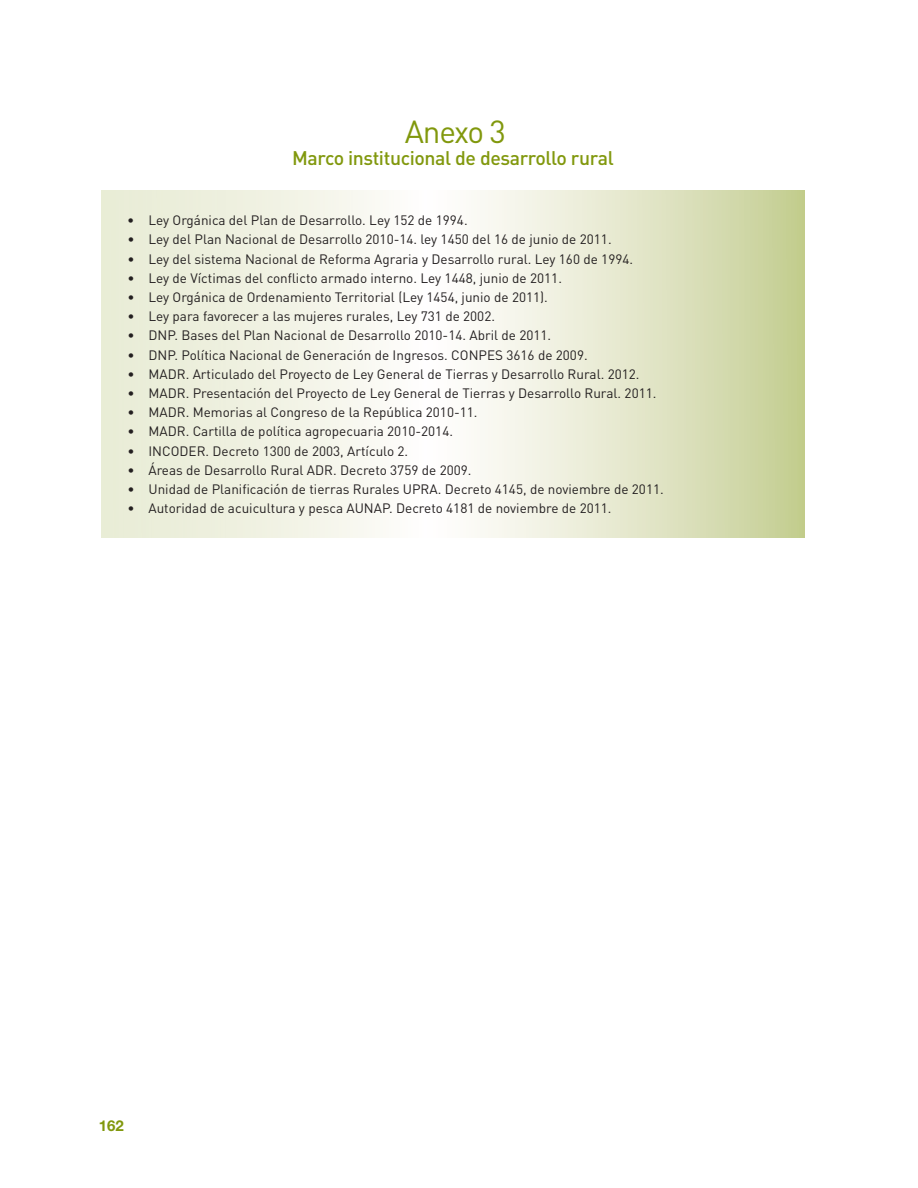
<style>
.page{position:relative;width:918px;height:1188px;background:#fff}
.page>*{position:absolute;margin:0;border:0;box-sizing:border-box;transform-origin:0 0}
.t1{font:31.5px "DINOT";letter-spacing:-.05em;color:#81980d}
.t2{font:500 19.5px "DINOT";letter-spacing:-.02em;color:#81980d}
.No_Spacing{font:700 15px "Helvetica Neue";color:#81980d}
.List_Paragraph{font:13.5px "DINOT";color:#231f20}
.s1{font-weight:700}
</style>
<div class="page">
<svg style="left:102px;top:190px;width:702px;height:348px"></svg>
<p class="t1" style="left:405px;top:110px;width:102px">Anexo 3</p>
<p class="t2" style="left:292px;top:145px;width:323px">Marco institucional de desarrollo rural</p>
<p class="List_Paragraph" style="left:127px;top:211px;width:342px"><span class="s1">•</span> Ley Orgánica del Plan de Desarrollo. Ley 152 de 1994.</p>
<p class="List_Paragraph" style="left:127px;top:230px;width:486px">• Ley del Plan Nacional de Desarrollo 2010-14. ley 1450 del 16 de junio de 2011.</p>
<p class="List_Paragraph" style="left:127px;top:250px;width:507px">• Ley del sistema Nacional de Reforma Agraria y Desarrollo rural. Ley 160 de 1994.</p>
<p class="List_Paragraph" style="left:127px;top:269px;width:436px">• Ley de Víctimas del conflicto armado interno. Ley 1448, junio de 2011.</p>
<p class="List_Paragraph" style="left:127px;top:288px;width:422px">• Ley Orgánica de Ordenamiento Territorial (Ley 1454, junio de 2011).</p>
<p class="List_Paragraph" style="left:127px;top:307px;width:369px">• Ley para favorecer a las mujeres rurales, Ley 731 de 2002.</p>
<p class="List_Paragraph" style="left:127px;top:326px;width:425px">• DNP. Bases del Plan Nacional de Desarrollo 2010-14. Abril de 2011.</p>
<p class="List_Paragraph" style="left:127px;top:346px;width:462px">• DNP. Política Nacional de Generación de Ingresos. CONPES 3616 de 2009.</p>
<p class="List_Paragraph" style="left:127px;top:365px;width:514px">• MADR. Articulado del Proyecto de Ley General de Tierras y Desarrollo Rural. 2012.</p>
<p class="List_Paragraph" style="left:127px;top:384px;width:530px">• MADR. Presentación del Proyecto de Ley General de Tierras y Desarrollo Rural. 2011.</p>
<p class="List_Paragraph" style="left:127px;top:403px;width:352px">• MADR. Memorias al Congreso de la República 2010-11.</p>
<p class="List_Paragraph" style="left:127px;top:422px;width:327px">• MADR. Cartilla de política agropecuaria 2010-2014.</p>
<p class="List_Paragraph" style="left:127px;top:442px;width:282px">• INCODER. Decreto 1300 de 2003, Artículo 2.</p>
<p class="List_Paragraph" style="left:127px;top:461px;width:346px">• Áreas de Desarrollo Rural ADR. Decreto 3759 de 2009.</p>
<p class="List_Paragraph" style="left:127px;top:480px;width:538px">• Unidad de Planificación de tierras Rurales UPRA. Decreto 4145, de noviembre de 2011.</p>
<p class="List_Paragraph" style="left:127px;top:499px;width:486px">• Autoridad de acuicultura y pesca AUNAP. Decreto 4181 de noviembre de 2011.</p>
<p class="No_Spacing" style="left:99px;top:1116px;width:27px">162</p>
</div>
